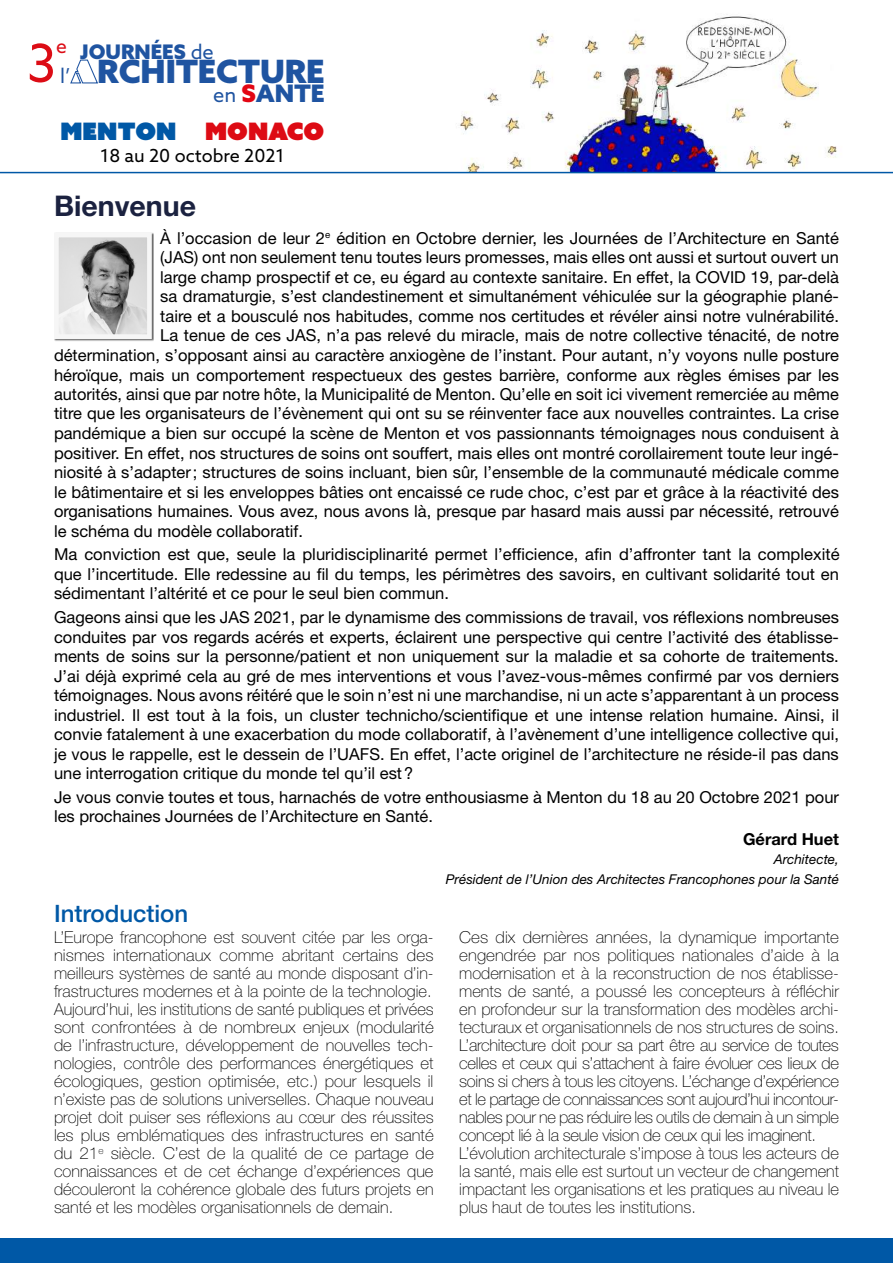
<style>
.page{position:relative;width:893px;height:1263px;background:#fff}
.page>*{position:absolute;margin:0;border:0;box-sizing:border-box;transform-origin:0 0}
.t1{font:52.5px "Azo Sans";color:#dc0c15}
.t2{font:900 32.1px "Azo Sans";color:#1f54a1}
.t3{font:700 28.5px "Helvetica Neue LT Std";color:#1b2240}
.t4{font:900 24.15px "Azo Sans";color:#1f54a1}
.t5{font:24px "Azo Sans Uber";color:#0058a6}
.t6{font:500 24px "Helvetica Neue LT Std";color:#0058a6}
.t7{font:900 20.1px "Azo Sans";color:#1f54a1}
.t8{font:18px "Azo Sans";color:#000}
.t9{font:16.5px/19.5px "Helvetica Neue LT Std";color:#000;text-align:justify}
.t10{font:100 16.5px/18px "Helvetica Neue LT Std";color:#000}
.t11{font:700 16.5px "Helvetica Neue LT Std";color:#000}
.t12{font:italic 13.5px/19.5px "Helvetica Neue LT Std";color:#000;text-align:right}
.s1{font-weight:400}
.s2{font-weight:400;font-size:20.1px}
.s3{color:#e30613}
.s4{color:#dd0b14}
</style>
<div class="page">
<img style="left:358px;top:16px;width:535px;height:156px">
<hr style="left:0;top:172px;width:893px;height:1px;background:#0058a6">
<div style="left:0;top:1238px;width:893px;height:25px;background:#0058a6"></div>
<svg style="left:70px;top:59px;width:28px;height:25px"></svg>
<div style="left:54px;top:232px;width:100px;height:109px;background:#000;opacity:.6"></div>
<img style="left:60px;top:239px;width:86px;height:94px">
<div style="left:54px;top:233px;width:98px;height:106px;border:5px solid #f6f6f6"></div>
<h1 class="t1" style="left:27px;top:29px;width:31px">3</h1>
<p class="t7" style="left:56px;top:38px;width:159px"><sup>e</sup> JOURNÉES <span class="s1">de</span></p>
<h2 class="t2" style="left:60px;top:50px;width:266px"><span class="s2">l’</span> RCHITECTURE</h2>
<h3 class="t4" style="left:213px;top:77px;width:113px"><span class="s2">en</span> <span class="s3">S</span>ANTÉ</h3>
<h3 class="t5" style="left:61px;top:115px;width:265px">MENTON <span class="s4">MONACO</span></h3>
<p class="t8" style="left:100px;top:143px;width:186px">18 au 20 octobre 2021</p>
<h3 class="t3" style="left:54px;top:188px;width:144px">Bienvenue</h3>
<p class="t9" style="left:160px;top:228px;width:680px">À l’occasion de leur 2<sup>e</sup> édition en Octobre dernier, les Journées de l’Architecture en Santé</p>
<p class="t9" style="left:160px;top:248px;width:680px">(JAS) ont non seulement tenu toutes leurs promesses, mais elles ont aussi et surtout ouvert un</p>
<p class="t9" style="left:160px;top:267px;width:680px">large champ prospectif et ce, eu égard au contexte sanitaire. En effet, la COVID 19, par-delà</p>
<p class="t9" style="left:160px;top:287px;width:680px">sa dramaturgie, s’est clandestinement et simultanément véhiculée sur la géographie plané-</p>
<p class="t9" style="left:160px;top:306px;width:680px">taire et a bousculé nos habitudes, comme nos certitudes et révéler ainsi notre vulnérabilité.</p>
<p class="t9" style="left:160px;top:326px;width:680px">La tenue de ces JAS, n’a pas relevé du miracle, mais de notre collective ténacité, de notre</p>
<p class="t9" style="left:54px;top:345px;width:786px">détermination, s’opposant ainsi au caractère anxiogène de l’instant. Pour autant, n’y voyons nulle posture</p>
<p class="t9" style="left:54px;top:365px;width:786px">héroïque, mais un comportement respectueux des gestes barrière, conforme aux règles émises par les</p>
<p class="t9" style="left:54px;top:384px;width:786px">autorités, ainsi que par notre hôte, la Municipalité de Menton. Qu’elle en soit ici vivement remerciée au même</p>
<p class="t9" style="left:54px;top:404px;width:786px">titre que les organisateurs de l’évènement qui ont su se réinventer face aux nouvelles contraintes. La crise</p>
<p class="t9" style="left:54px;top:423px;width:786px">pandémique a bien sur occupé la scène de Menton et vos passionnants témoignages nous conduisent à</p>
<p class="t9" style="left:54px;top:443px;width:786px">positiver. En effet, nos structures de soins ont souffert, mais elles ont montré corollairement toute leur ingé-</p>
<p class="t9" style="left:54px;top:462px;width:786px">niosité à s’adapter; structures de soins incluant, bien sûr, l’ensemble de la communauté médicale comme</p>
<p class="t9" style="left:54px;top:482px;width:786px">le bâtimentaire et si les enveloppes bâties ont encaissé ce rude choc, c’est par et grâce à la réactivité des</p>
<p class="t9" style="left:54px;top:501px;width:786px">organisations humaines. Vous avez, nous avons là, presque par hasard mais aussi par nécessité, retrouvé</p>
<p class="t9" style="left:54px;top:521px;width:251px">le schéma du modèle collaboratif.</p>
<p class="t9" style="left:54px;top:544px;width:787px">Ma conviction est que, seule la pluridisciplinarité permet l’efficience, afin d’affronter tant la complexité que l’incertitude. Elle redessine au fil du temps, les périmètres des savoirs, en cultivant solidarité tout en sédimentant l’altérité et ce pour le seul bien commun.</p>
<p class="t9" style="left:54px;top:607px;width:787px">Gageons ainsi que les JAS 2021, par le dynamisme des commissions de travail, vos réflexions nombreuses conduites par vos regards acérés et experts, éclairent une perspective qui centre l’activité des établisse&shy;ments de soins sur la personne/patient et non uniquement sur la maladie et sa cohorte de traitements.<br>J’ai déjà exprimé cela au gré de mes interventions et vous l’avez-vous-mêmes confirmé par vos derniers témoignages. Nous avons réitéré que le soin n’est ni une marchandise, ni un acte s’apparentant à un process industriel. Il est tout à la fois, un cluster technicho/scientifique et une intense relation humaine. Ainsi, il convie fatalement à une exacerbation du mode collaboratif, à l’avènement d’une intelligence collective qui, je vous le rappelle, est le dessein de l’UAFS. En effet, l’acte originel de l’architecture ne réside-il pas dans une interrogation critique du monde tel qu’il est?</p>
<p class="t9" style="left:54px;top:787px;width:786px">Je vous convie toutes et tous, harnachés de votre enthousiasme à Menton du 18 au 20 Octobre 2021 pour les prochaines Journées de l’Architecture en Santé.</p>
<p class="t11" style="left:743px;top:828px;width:97px">Gérard Huet</p>
<p class="t12" style="left:446px;top:849px;width:395px">Architecte,<br>Président de l’Union des Architectes Francophones pour la Santé</p>
<h3 class="t6" style="left:54px;top:899px;width:136px">Introduction</h3>
<p class="t10" style="left:54px;top:928px;width:381px">L’Europe francophone est souvent citée par les orga&shy;nismes internationaux comme abritant certains des meilleurs systèmes de santé au monde disposant d’in&shy;frastructures modernes et à la pointe de la technologie.<br>Aujourd’hui, les institutions de santé publiques et privées sont confrontées à de nombreux enjeux (modularité de l’infrastructure, développement de nouvelles tech&shy;nologies, contrôle des performances énergétiques et écologiques, gestion optimisée, etc.) pour lesquels il n’existe pas de solutions universelles. Chaque nouveau projet doit puiser ses réflexions au cœur des réussites les plus emblématiques des infrastructures en santé du 21<sup>e</sup> siècle. C’est de la qualité de ce partage de connaissances et de cet échange d’expériences que découleront la cohérence globale des futurs projets en santé et les modèles organisationnels de demain.</p>
<p class="t10" style="left:459px;top:928px;width:381px">Ces dix dernières années, la dynamique importante engendrée par nos politiques nationales d’aide à la modernisation et à la reconstruction de nos établisse&shy;ments de santé, a poussé les concepteurs à réfléchir en profondeur sur la transformation des modèles archi&shy;tecturaux et organisationnels de nos structures de soins.<br>L’architecture doit pour sa part être au service de toutes celles et ceux qui s’attachent à faire évoluer ces lieux de soins si chers à tous les citoyens. L’échange d’expérience et le partage de connaissances sont aujourd’hui incontour&shy;nables pour ne pas réduire les outils de demain à un simple concept lié à la seule vision de ceux qui les imaginent.<br>L’évolution architecturale s’impose à tous les acteurs de la santé, mais elle est surtout un vecteur de changement impactant les organisations et les pratiques au niveau le plus haut de toutes les institutions.</p>
</div>
